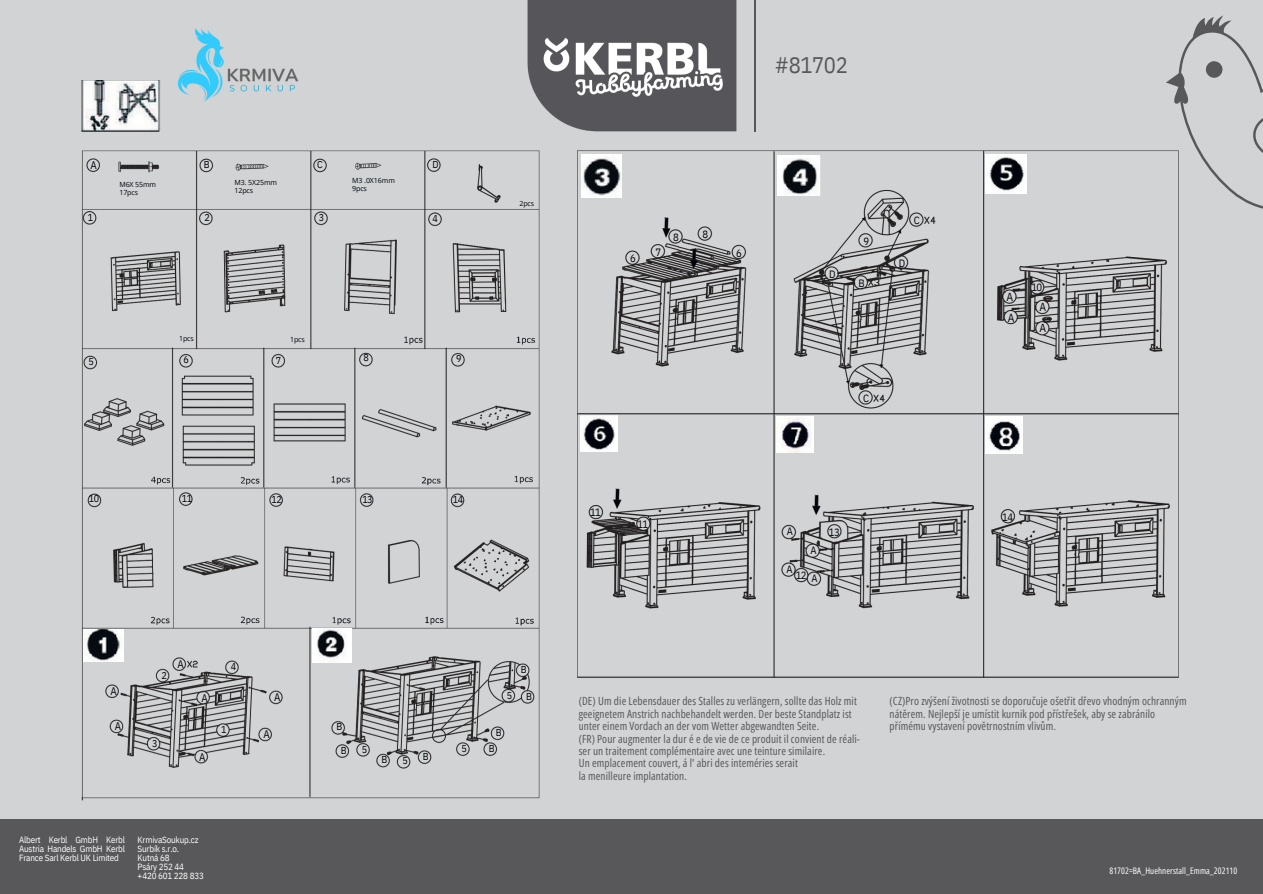
<style>
.page{position:relative;width:1263px;height:894px;background:#fff}
.page>*{position:absolute;margin:0;border:0;box-sizing:border-box;transform-origin:0 0}
.t1{font:22.5px "IBM Plex Sans Cond";letter-spacing:-.02em;color:#58585a}
.t2{font:11.7px/20.2px "IBM Plex Sans Cond";color:#00040c}
.t3{font:11.25px/12.3px "Open Sans Condensed";letter-spacing:.01em;color:#58585a}
.t4{font:10.95px "IBM Plex Sans Cond";color:#00040c}
.t5{font:10.65px "IBM Plex Sans Cond";letter-spacing:-.06em;color:#00040c}
.t6{font:10.05px "IBM Plex Sans Cond";letter-spacing:-.06em;color:#00040c}
.t7{font:9px/9px "IBM Plex Sans Cond";letter-spacing:-.02em;color:#fff;text-align:justify}
.t8{font:9px "Open Sans Condensed";letter-spacing:.01em;color:#fff}
.t9{font:7.05px/7.8px "Open Sans";letter-spacing:-.015em;color:#00040c}
</style>
<div class="page">
<div style="left:0;top:0;width:1263px;height:893px;background:#d1d3d4"></div>
<div style="left:527px;top:0;width:210px;height:46px;background:#55555a"></div>
<hr style="left:754px;top:0;width:2px;height:132px;background:#58585a">
<svg style="left:1186px;top:15px;width:55px;height:31px"></svg>
<img style="left:0;top:46px;width:1263px;height:847px">
<img style="left:477px;top:84px;width:786px;height:668px">
<img style="left:986px;top:416px;width:37px;height:37px">
<img style="left:477px;top:134px;width:506px;height:641px">
<img style="left:1064px;top:292px;width:22px;height:28px">
<img style="left:1064px;top:537px;width:23px;height:27px">
<img style="left:173px;top:28px;width:138px;height:108px">
<p class="t1" style="left:775px;top:49px;width:74px">#81702</p>
<p class="t4" style="left:91px;top:158px;width:8px">A</p>
<p class="t6" style="left:204px;top:158px;width:7px">B</p>
<p class="t6" style="left:317px;top:157px;width:7px">C</p>
<p class="t6" style="left:432px;top:158px;width:8px">D</p>
<p class="t9" style="left:119px;top:180px;width:38px">M6X 55mm<br>17pcs</p>
<p class="t9" style="left:235px;top:178px;width:44px">M3. 5X25mm<br>12pcs</p>
<p class="t9" style="left:352px;top:177px;width:44px">M3 .0X16mm<br>9pcs</p>
<p class="t9" style="left:519px;top:199px;width:16px">2pcs</p>
<p class="t6" style="left:88px;top:210px;width:7px">1</p>
<p class="t6" style="left:205px;top:211px;width:7px">2</p>
<p class="t6" style="left:319px;top:210px;width:7px">3</p>
<p class="t6" style="left:433px;top:212px;width:7px">4</p>
<p class="t5" style="left:914px;top:213px;width:7px">C</p>
<p class="t5" style="left:673px;top:230px;width:7px">8</p>
<p class="t5" style="left:703px;top:227px;width:7px">8</p>
<p class="t5" style="left:863px;top:234px;width:7px">9</p>
<p class="t5" style="left:630px;top:251px;width:7px">6</p>
<p class="t5" style="left:655px;top:244px;width:7px">7</p>
<p class="t5" style="left:736px;top:245px;width:7px">6</p>
<p class="t5" style="left:899px;top:256px;width:8px">D</p>
<p class="t5" style="left:829px;top:267px;width:8px">D</p>
<p class="t5" style="left:858px;top:276px;width:8px">B</p>
<p class="t5" style="left:1031px;top:280px;width:12px">10</p>
<p class="t2" style="left:1006px;top:287px;width:8px">A</p>
<h3 class="t2" style="left:1008px;top:307px;width:8px">A</h3>
<h4 class="t2" style="left:1039px;top:297px;width:8px">A<br>A</h4>
<h3 class="t9" style="left:179px;top:334px;width:16px">1pcs</h3>
<p class="t9" style="left:290px;top:335px;width:16px">1pcs</p>
<p class="t6" style="left:88px;top:354px;width:7px">5</p>
<p class="t6" style="left:184px;top:352px;width:7px">6</p>
<p class="t6" style="left:276px;top:353px;width:7px">7</p>
<p class="t6" style="left:364px;top:351px;width:7px">8</p>
<p class="t6" style="left:456px;top:351px;width:7px">9</p>
<p class="t5" style="left:863px;top:391px;width:7px">C</p>
<p class="t6" style="left:89px;top:492px;width:12px">10</p>
<p class="t6" style="left:182px;top:491px;width:12px">11</p>
<p class="t6" style="left:272px;top:492px;width:12px">12</p>
<p class="t6" style="left:362px;top:493px;width:12px">13</p>
<p class="t6" style="left:453px;top:493px;width:12px">14</p>
<p class="t5" style="left:590px;top:505px;width:12px">11</p>
<p class="t5" style="left:637px;top:516px;width:12px">11</p>
<p class="t5" style="left:787px;top:524px;width:8px">A</p>
<p class="t5" style="left:829px;top:524px;width:12px">13</p>
<p class="t5" style="left:1002px;top:509px;width:12px">14</p>
<p class="t5" style="left:811px;top:543px;width:8px">A</p>
<p class="t5" style="left:786px;top:562px;width:8px">A</p>
<p class="t5" style="left:796px;top:567px;width:12px">12</p>
<p class="t5" style="left:812px;top:571px;width:8px">A</p>
<p class="t6" style="left:161px;top:668px;width:7px">2</p>
<p class="t4" style="left:177px;top:657px;width:8px">A</p>
<p class="t6" style="left:231px;top:659px;width:7px">4</p>
<h2 class="t6" style="left:521px;top:662px;width:7px">B</h2>
<p class="t4" style="left:110px;top:683px;width:8px">A</p>
<p class="t4" style="left:115px;top:718px;width:8px">A</p>
<p class="t6" style="left:152px;top:736px;width:7px">3</p>
<p class="t4" style="left:201px;top:690px;width:8px">A</p>
<p class="t4" style="left:274px;top:689px;width:8px">A</p>
<p class="t4" style="left:263px;top:726px;width:8px">A</p>
<p class="t6" style="left:221px;top:722px;width:7px">1</p>
<p class="t4" style="left:199px;top:749px;width:8px">A</p>
<p class="t6" style="left:337px;top:719px;width:7px">B</p>
<p class="t6" style="left:341px;top:743px;width:7px">B</p>
<p class="t6" style="left:362px;top:742px;width:7px">5</p>
<h4 class="t6" style="left:381px;top:752px;width:7px">B</h4>
<p class="t6" style="left:402px;top:754px;width:7px">5</p>
<p class="t6" style="left:423px;top:749px;width:7px">B</p>
<p class="t6" style="left:461px;top:741px;width:7px">5</p>
<p class="t6" style="left:507px;top:688px;width:7px">5</p>
<p class="t6" style="left:496px;top:725px;width:7px">B</p>
<p class="t6" style="left:489px;top:741px;width:7px">B</p>
<p class="t6" style="left:526px;top:689px;width:7px">B</p>
<h4 class="t3" style="left:579px;top:694px;width:283px">(DE) Um die Lebensdauer des Stalles zu verlängern, sollte das Holz mit geeignetem Anstrich nachbehandelt werden. Der beste Standplatz ist unter einem Vordach an der vom Wetter abgewandten Seite.<br>(FR) Pour augmenter la dur é e de vie de ce produit il convient de réali&shy;ser un traitement complémentaire avec une teinture similaire.<br>Un emplacement couvert, á l' abri des inteméries serait<br>la menilleure implantation.</h4>
<p class="t3" style="left:890px;top:694px;width:298px">(CZ)Pro zvýšení životnosti se doporučuje ošetřit dřevo vhodným ochranným nátěrem. Nejlepší je umístit kurnik pod přístřešek, aby se zabránilo přímému vystavení povětrnostním vlivům.</p>
<p class="t7" style="left:19px;top:835px;width:107px">Albert Kerbl GmbH Kerbl Austria Handels GmbH Kerbl France Sarl Kerbl UK Limited</p>
<p class="t7" style="left:138px;top:835px;width:62px;text-align:left">KrmivaSoukup.cz<br>Surbík s.r.o.<br>Kutná 68<br>Psáry 252 44</p>
<p class="t7" style="left:138px;top:871px;width:68px">+420 601 228 833</p>
<p class="t8" style="left:1109px;top:864px;width:129px">81702=BA_Huehnerstall_Emma_202110</p>
</div>
